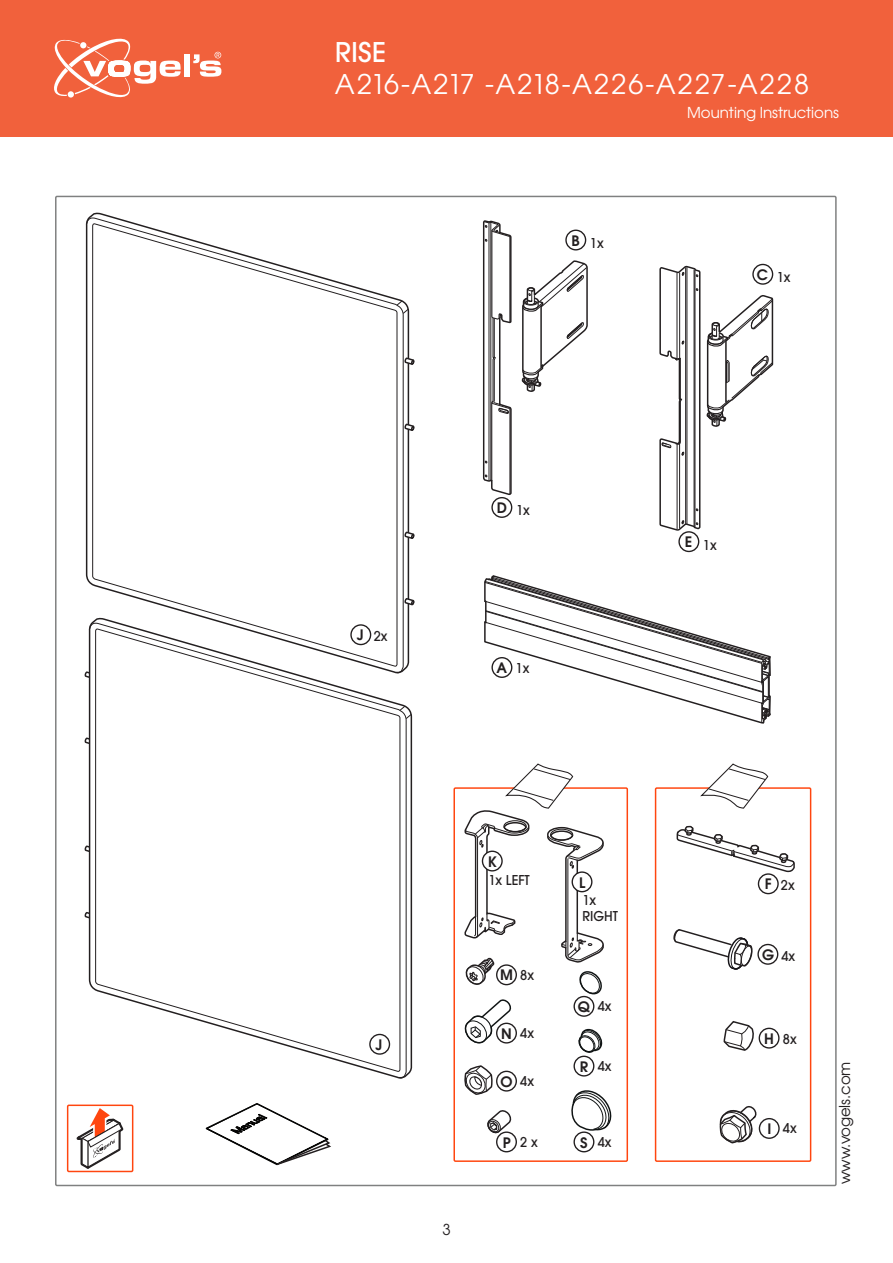
<style>
.page{position:relative;width:893px;height:1263px;background:#fff}
.page>*{position:absolute;margin:0;border:0;box-sizing:border-box;transform-origin:0 0}
.t1{font:27px "Avant Garde Gothic Bk ITC";letter-spacing:.08em;color:#fff}
.t2{font:27px "Avant Garde Gothic Md ITC";color:#fff}
.t3{font:15px "Avant Garde Gothic Bk ITC";color:#fff}
.t4{font:15px "Avant Garde Gothic Bk ITC";letter-spacing:-.01em;color:#231f20}
.t5{font:14.4px "Avant Garde Gothic Dm ITC";color:#231f20}
.t6{font:500 13.5px/16.2px "ITC Avant Garde Pro";color:#231f20;scale:.96 1}
.s1{font-family:"Avant Garde Gothic Dm ITC";font-weight:400;font-size:14.4px}
</style>
<div class="page">
<div style="left:0;top:0;width:893px;height:136px;background:#f1613c"></div>
<svg style="left:54px;top:39px;width:127px;height:59px"></svg>
<div style="left:184px;top:54px;width:6px;height:22px;background:#fff"></div>
<svg style="left:193px;top:52px;width:28px;height:25px"></svg>
<svg style="left:521px;top:261px;width:67px;height:131px"></svg>
<svg style="left:75px;top:1106px;width:48px;height:63px"></svg>
<div style="left:752px;top:264px;width:21px;height:21px;border:1px solid #231f20;border-radius:50%"></div>
<div style="left:565px;top:230px;width:21px;height:20px;border:1px solid #231f20;border-radius:50%"></div>
<div style="left:678px;top:531px;width:21px;height:21px;border:1px solid #231f20;border-radius:50%"></div>
<div style="left:491px;top:497px;width:21px;height:21px;border:1px solid #231f20;border-radius:50%"></div>
<svg style="left:205px;top:1103px;width:126px;height:63px"></svg>
<div style="left:67px;top:1104px;width:66px;height:68px;border:1px solid #ff460f"></div>
<div style="left:655px;top:787px;width:156px;height:375px;border:1px solid #ff460f"></div>
<svg style="left:84px;top:911px;width:4px;height:7px"></svg>
<svg style="left:84px;top:845px;width:4px;height:7px"></svg>
<svg style="left:84px;top:737px;width:4px;height:7px"></svg>
<svg style="left:84px;top:673px;width:4px;height:5px"></svg>
<svg style="left:88px;top:674px;width:325px;height:403px"></svg>
<svg style="left:89px;top:674px;width:317px;height:405px"></svg>
<svg style="left:399px;top:706px;width:13px;height:13px"></svg>
<svg style="left:492px;top:575px;width:280px;height:257px"></svg>
<svg style="left:484px;top:576px;width:286px;height:147px"></svg>
<svg style="left:85px;top:213px;width:325px;height:461px"></svg>
<svg style="left:86px;top:216px;width:318px;height:458px"></svg>
<svg style="left:396px;top:300px;width:13px;height:14px"></svg>
<svg style="left:403px;top:597px;width:12px;height:9px"></svg>
<svg style="left:403px;top:530px;width:12px;height:10px"></svg>
<svg style="left:403px;top:422px;width:12px;height:10px"></svg>
<svg style="left:403px;top:356px;width:12px;height:10px"></svg>
<svg style="left:673px;top:929px;width:80px;height:41px"></svg>
<svg style="left:723px;top:1021px;width:31px;height:30px"></svg>
<svg style="left:719px;top:1106px;width:41px;height:38px"></svg>
<div style="left:350px;top:624px;width:21px;height:21px;border:1px solid #231f20;border-radius:50%"></div>
<div style="left:369px;top:1034px;width:21px;height:21px;border:1px solid #231f20;border-radius:50%"></div>
<div style="left:759px;top:1118px;width:21px;height:21px;border:1px solid #231f20;border-radius:50%"></div>
<div style="left:496px;top:1071px;width:21px;height:20px;border:1px solid #231f20;border-radius:50%"></div>
<div style="left:496px;top:1131px;width:21px;height:21px;border:1px solid #231f20;border-radius:50%"></div>
<div style="left:573px;top:1131px;width:21px;height:21px;border:1px solid #231f20;border-radius:50%"></div>
<div style="left:573px;top:1056px;width:21px;height:20px;border:1px solid #231f20;border-radius:50%"></div>
<div style="left:758px;top:873px;width:21px;height:21px;border:1px solid #231f20;border-radius:50%"></div>
<div style="left:757px;top:944px;width:21px;height:21px;border:1px solid #231f20;border-radius:50%"></div>
<div style="left:759px;top:1028px;width:20px;height:20px;border:1px solid #231f20;border-radius:50%"></div>
<svg style="left:700px;top:764px;width:69px;height:45px"></svg>
<div style="left:453px;top:787px;width:175px;height:375px;border:1px solid #ff460f"></div>
<svg style="left:676px;top:825px;width:119px;height:49px"></svg>
<svg style="left:464px;top:1065px;width:29px;height:30px"></svg>
<svg style="left:487px;top:1110px;width:26px;height:24px"></svg>
<svg style="left:463px;top:764px;width:142px;height:289px"></svg>
<svg style="left:571px;top:1090px;width:41px;height:41px"></svg>
<svg style="left:482px;top:851px;width:20px;height:20px"></svg>
<div style="left:482px;top:850px;width:21px;height:21px;border:1px solid #231f20;border-radius:50%"></div>
<div style="left:572px;top:872px;width:20px;height:20px;background:#fff;border-radius:50%"></div>
<div style="left:572px;top:871px;width:20px;height:21px;border:1px solid #231f20;border-radius:50%"></div>
<svg style="left:482px;top:220px;width:30px;height:275px"></svg>
<svg style="left:659px;top:265px;width:115px;height:267px"></svg>
<p class="t2" style="left:335px;top:35px;width:53px">RISE</p>
<p class="t1" style="left:335px;top:67px;width:476px">A216-A217 -A218-A226-A227-A228</p>
<p class="t6" style="left:571px;top:235px;width:35px"><sup>B</sup> 1x</p>
<p class="t3" style="left:687px;top:104px;width:153px">Mounting Instructions</p>
<p class="t6" style="left:757px;top:269px;width:37px"><sup>C</sup> 1x</p>
<p class="t6" style="left:357px;top:628px;width:34px"><span class="s1">J</span> 2x</p>
<p class="t6" style="left:497px;top:502px;width:36px"><sup>D</sup> 1x</p>
<p class="t6" style="left:496px;top:660px;width:36px"><span class="s1">A</span> 1x</p>
<p class="t6" style="left:685px;top:536px;width:35px"><sup>E</sup> 1x</p>
<p class="t5" style="left:376px;top:1035px;width:8px">J</p>
<p class="t4" style="left:442px;top:1220px;width:10px">3</p>
<p class="t5" style="left:488px;top:852px;width:10px">K</p>
<p class="t6" style="left:488px;top:872px;width:45px">1x LEFT</p>
<p class="t5" style="left:579px;top:873px;width:8px">L</p>
<p class="t6" style="left:582px;top:892px;width:39px">1x<br>RIGHT</p>
<p class="t6" style="left:500px;top:966px;width:37px"><span class="s1">M</span> 8x</p>
<p class="t6" style="left:501px;top:1025px;width:36px"><span class="s1">N</span> 4x</p>
<p class="t6" style="left:500px;top:1073px;width:36px"><span class="s1">O</span> 4x</p>
<p class="t6" style="left:578px;top:998px;width:37px"><span class="s1">Q</span> 4x</p>
<p class="t6" style="left:580px;top:1058px;width:35px"><span class="s1">R</span> 4x</p>
<p class="t6" style="left:503px;top:1133px;width:38px"><span class="s1">P</span> 2 x</p>
<p class="t6" style="left:580px;top:1133px;width:34px"><span class="s1">S</span> 4x</p>
<p class="t6" style="left:765px;top:877px;width:33px"><span class="s1">F</span> 2x</p>
<p class="t6" style="left:762px;top:947px;width:36px"><span class="s1">G</span> 4x</p>
<p class="t6" style="left:764px;top:1031px;width:36px"><span class="s1">H</span> 8x</p>
<p class="t6" style="left:767px;top:1120px;width:32px"><span class="s1">I</span> 4x</p>
<p class="t4" style="left:835px;top:1184px;width:124px;rotate:-90deg">www.vogels.com</p>
</div>
